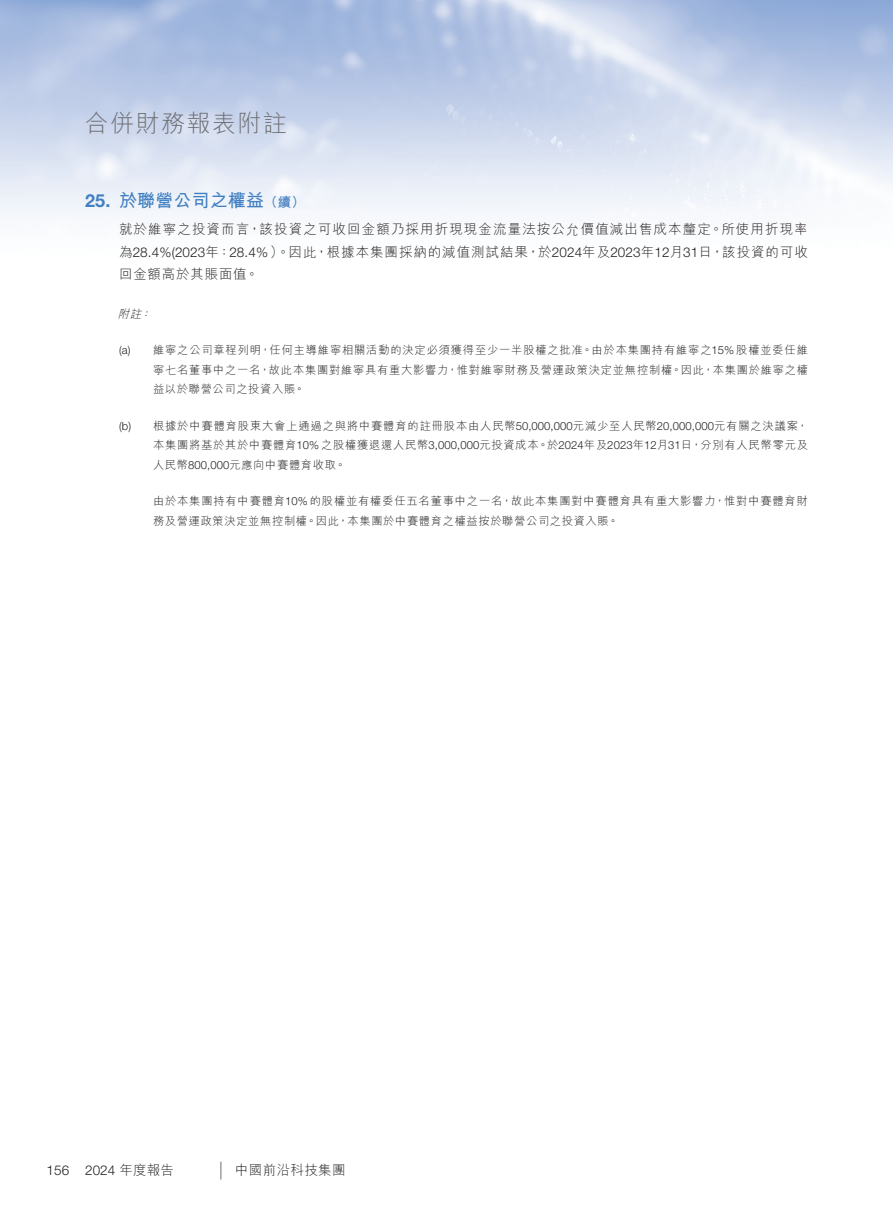
<style>
.page{position:relative;width:893px;height:1212px;background:#fff}
.page>*{position:absolute;margin:0;border:0;box-sizing:border-box;transform-origin:0 0}
.t1{font:300 24px "M Hei HK";letter-spacing:.06em;color:#6c6d70}
.t2{font:700 18px "M Hei HK";letter-spacing:.01em;color:#4180c2}
.t3{font:300 13.5px/22.5px "M Hei HK";letter-spacing:.07em;color:#231f20;text-align:justify}
.t4{font:300 13.5px "Helvetica Neue LT Pro";letter-spacing:.01em;color:#231f20}
.t5{font:300 13.5px "M Hei HK";letter-spacing:.025em;color:#231f20}
.t6{font:300 11.25px/19.5px "M Hei HK";letter-spacing:.065em;color:#231f20;text-align:justify}
.t7{font:italic 300 11.25px "M Hei HK";color:#231f20}
.s1{font-family:"Helvetica Neue LT Pro"}
.s2{font-size:13.5px}
.s3{font-family:"M Hei HK"}
</style>
<div class="page">
<svg style="left:221px;top:1161px;width:1px;height:18px"></svg>
<h1 class="t1" style="left:85px;top:111px;width:203px">合併財務報表附註</h1>
<h2 class="t2" style="left:85px;top:188px;width:221px"><span class="s1">25.</span> 於聯營公司之權益<span class="s2">（續）</span></h2>
<p class="t3" style="left:119px;top:218px;width:690px">就於維寧之投資而言，該投資之可收回金額乃採用折現現金流量法按公允價值減出售成本釐定。所使用折現率為<span class="s1">28.4%(2023</span>年：<span class="s1">28.4%</span>）。因此，根據本集團採納的減值測試結果，於<span class="s1">2024</span>年及<span class="s1">2023</span>年<span class="s1">12</span>月<span class="s1">31</span>日，該投資的可收回金額高於其賬面值。</p>
<p class="t7" style="left:118px;top:308px;width:38px">附註：</p>
<p class="t6" style="left:153px;top:340px;width:656px;text-indent:-34px"><span class="s1">(a)</span> 維寧之公司章程列明，任何主導維寧相關活動的決定必須獲得至少一半股權之批准。由於本集團持有維寧之<span class="s1">15%</span>股權並委任維寧七名董事中之一名，故此本集團對維寧具有重大影響力，惟對維寧財務及營運政策決定並無控制權。因此，本集團於維寧之權益以於聯營公司之投資入賬。</p>
<p class="t6" style="left:153px;top:416px;width:656px;text-indent:-34px"><span class="s1">(b)</span> 根據於中賽體育股東大會上通過之與將中賽體育的註冊股本由人民幣<span class="s1">50,000,000</span>元減少至人民幣<span class="s1">20,000,000</span>元有關之決議案，本集團將基於其於中賽體育<span class="s1">10%</span> 之股權獲退還人民幣<span class="s1">3,000,000</span>元投資成本。於<span class="s1">2024</span>年及<span class="s1">2023</span>年<span class="s1">12</span>月<span class="s1">31</span>日，分別有人民幣零元及人民幣<span class="s1">800,000</span>元應向中賽體育收取。</p>
<p class="t6" style="left:153px;top:491px;width:656px">由於本集團持有中賽體育<span class="s1">10%</span>的股權並有權委任五名董事中之一名，故此本集團對中賽體育具有重大影響力，惟對中賽體育財務及營運政策決定並無控制權。因此，本集團於中賽體育之權益按於聯營公司之投資入賬。</p>
<p class="t4" style="left:46px;top:1162px;width:129px">156 2024 <span class="s3">年度報告</span></p>
<p class="t5" style="left:235px;top:1163px;width:112px">中國前沿科技集團</p>
</div>
